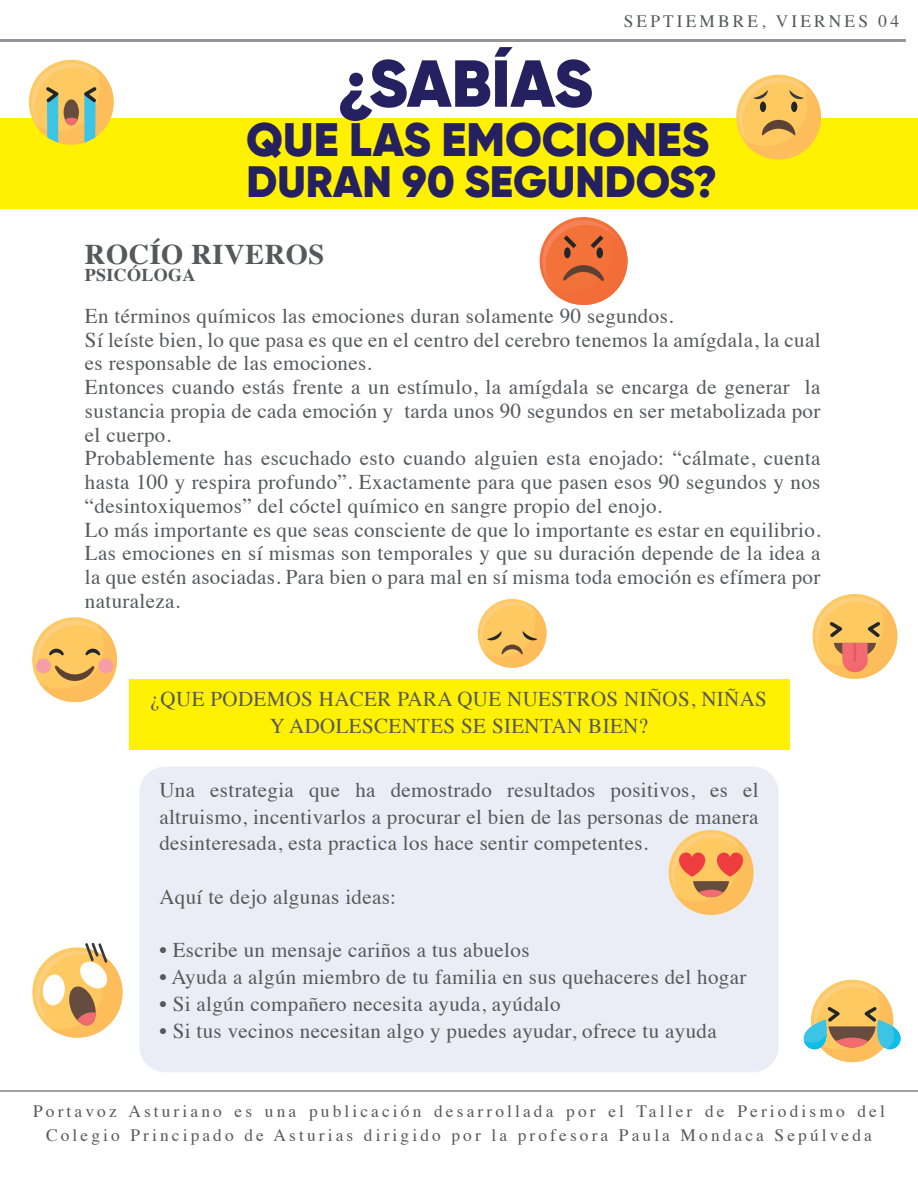
<style>
.page{position:relative;width:918px;height:1188px;background:#fff}
.page>*{position:absolute;margin:0;border:0;box-sizing:border-box;transform-origin:0 0}
.t1{font:900 66.3px "Gilroy";color:#252161}
.t2{font:900 46.8px "Gilroy";color:#252161}
.t3{font:900 43.8px "Gilroy";color:#252161}
.t4{font:700 28.5px "Times";letter-spacing:.015em;color:#57585a}
.t5{font:21px/23.7px "Times";letter-spacing:.015em;color:#57585a}
.t6{font:700 18px "Times";letter-spacing:.015em;color:#57585a}
.t7{font:17.4px/23.7px "Times";letter-spacing:.18em;color:#57585a;text-align:center}
</style>
<div class="page">
<div style="left:139px;top:767px;width:640px;height:305px;background:#eaedf6;border-radius:26px"></div>
<hr style="left:0;top:39px;width:906px;height:3px;background:#939598">
<div style="left:0;top:118px;width:918px;height:91px;background:#fff101"></div>
<div style="left:129px;top:679px;width:660px;height:70px;background:#fff101"></div>
<hr style="left:0;top:1090px;width:918px;height:2px;background:#808285">
<svg style="left:671px;top:833px;width:82px;height:82px"></svg>
<svg style="left:543px;top:220px;width:85px;height:85px"></svg>
<svg style="left:480px;top:602px;width:67px;height:66px"></svg>
<svg style="left:803px;top:983px;width:98px;height:79px"></svg>
<svg style="left:739px;top:78px;width:82px;height:81px"></svg>
<svg style="left:32px;top:63px;width:82px;height:82px"></svg>
<svg style="left:32px;top:942px;width:91px;height:96px"></svg>
<svg style="left:815px;top:597px;width:82px;height:82px"></svg>
<svg style="left:35px;top:620px;width:82px;height:82px"></svg>
<div style="left:36px;top:659px;width:15px;height:14px;background:#f69da7;border-radius:50%"></div>
<div style="left:98px;top:659px;width:15px;height:14px;background:#f69da7;border-radius:50%"></div>
<p class="t7" style="left:624px;top:8px;width:277px">SEPTIEMBRE, VIERNES 04</p>
<h1 class="t1" style="left:337px;top:41px;width:257px">¿SABÍAS</h1>
<h2 class="t2" style="left:246px;top:110px;width:464px">QUE LAS EMOCIONES</h2>
<h3 class="t3" style="left:247px;top:154px;width:472px">DURAN 90 SEGUNDOS?</h3>
<h3 class="t4" style="left:85px;top:227px;width:241px">ROCÍO RIVEROS</h3>
<p class="t6" style="left:85px;top:258px;width:112px">PSICÓLOGA</p>
<p class="t5" style="left:85px;top:302px;width:737px">En términos químicos las emociones duran solamente 90 segundos.<br>Sí leíste bien, lo que pasa es que en el centro del cerebro tenemos la amígdala, la cual es responsable de las emociones.<br>Entonces cuando estás frente a un estímulo, la amígdala se encarga de generar la sustancia propia de cada emoción y tarda unos 90 segundos en ser metabolizada por el cuerpo.<br>Probablemente has escuchado esto cuando alguien esta enojado: “cálmate, cuenta hasta 100 y respira profundo”. Exactamente para que pasen esos 90 segundos y nos “desintoxiquemos” del cóctel químico en sangre propio del enojo.<br>Lo más importante es que seas consciente de que lo importante es estar en equilibrio.<br>Las emociones en sí mismas son temporales y que su duración depende de la idea a la que estén asociadas. Para bien o para mal en sí misma toda emoción es efímera por naturaleza.</p>
<p class="t5" style="left:151px;top:684px;width:618px;line-height:26.7px;text-align:center">¿QUE PODEMOS HACER PARA QUE NUESTROS NIÑOS, NIÑAS<br>Y ADOLESCENTES SE SIENTAN BIEN?</p>
<p class="t5" style="left:159px;top:775px;width:601px;line-height:26.7px;text-align:justify">Una estrategia que ha demostrado resultados positivos, es el altruismo, incentivarlos a procurar el bien de las personas de manera desinteresada, esta practica los hace sentir competentes.</p>
<p class="t5" style="left:159px;top:883px;width:238px">Aquí te dejo algunas ideas:</p>
<p class="t5" style="left:159px;top:937px;width:372px">• Escribe un mensaje cariños a tus abuelos</p>
<p class="t5" style="left:159px;top:963px;width:589px">• Ayuda a algún miembro de tu familia en sus quehaceres del hogar</p>
<p class="t5" style="left:159px;top:990px;width:403px">• Si algún compañero necesita ayuda, ayúdalo</p>
<p class="t5" style="left:159px;top:1017px;width:559px">• Si tus vecinos necesitan algo y puedes ayudar, ofrece tu ayuda</p>
<p class="t7" style="left:33px;top:1098px;width:853px">Portavoz Asturiano es una publicación desarrollada por el Taller de Periodismo del<br>Colegio Principado de Asturias dirigido por la profesora Paula Mondaca Sepúlveda</p>
</div>
